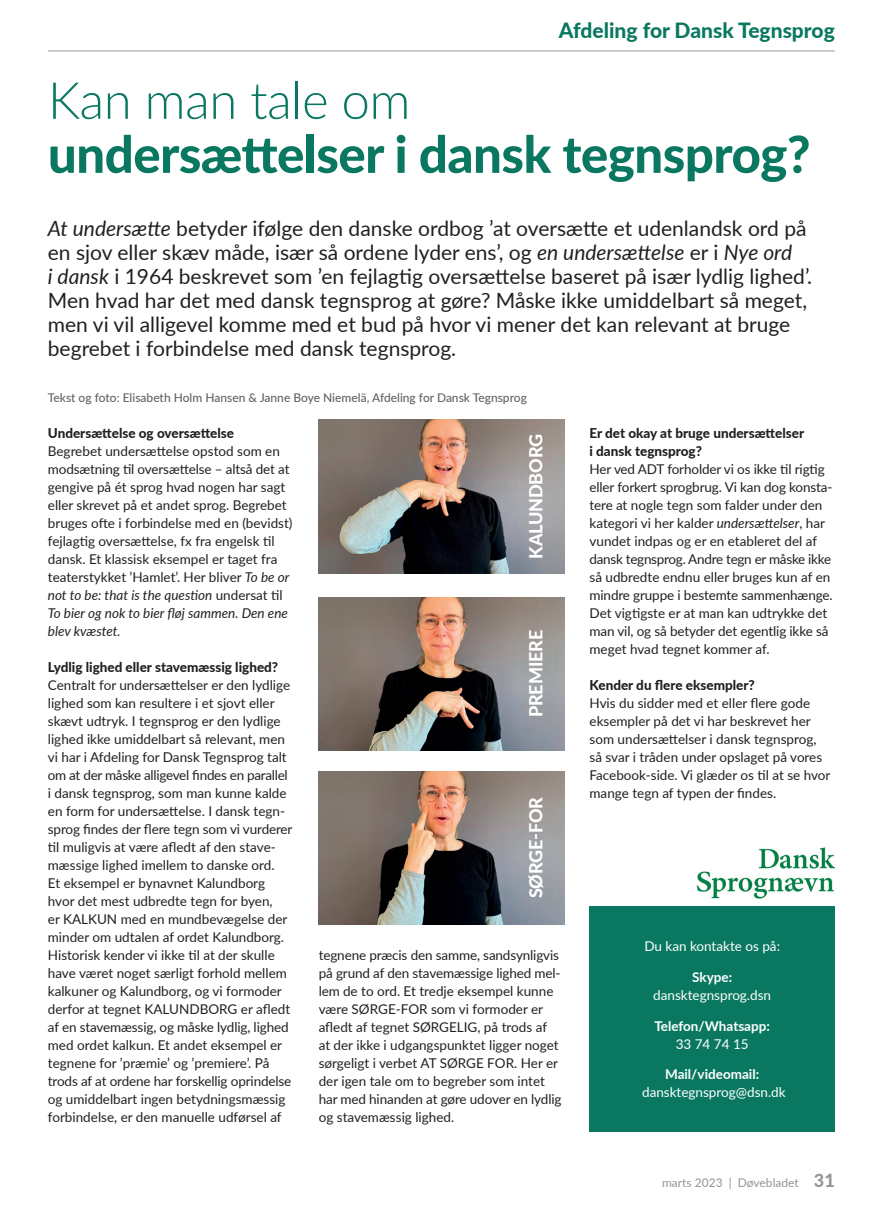
<style>
.page{position:relative;width:879px;height:1207px;background:#fff}
.page>*{position:absolute;margin:0;border:0;box-sizing:border-box;transform-origin:0 0}
.t1{font:800 51px "Lato";letter-spacing:-.01em;color:#0a7861}
.t2{font:300 51px "Lato";letter-spacing:-.01em;color:#0a7861}
.t3{font:21px/24px "Lato";color:#231f20}
.t4{font:800 21px "Lato";color:#0a7861}
.t5{font:800 18px "Lato";letter-spacing:-.01em;color:#fff}
.t6{font:13.5px/18px "Lato";color:#231f20}
.t7{font:800 13.5px/18px "Lato";color:#231f20}
.t8{font:13.5px "Lato";color:#fff}
.t9{font:700 13.5px "Lato";color:#fff}
.t10{font:500 12px "Lato";color:#636366}
.t11{font:12px "Lato";color:#939598}
.s1{font-style:italic}
.s2{font-weight:800;font-size:18px}
</style>
<div class="page">
<hr style="left:48px;top:51px;width:786px;height:1px;background:#939598">
<div style="left:589px;top:906px;width:245px;height:225px;background:#0a7861"></div>
<img style="left:696px;top:847px;width:138px;height:52px">
<img style="left:319px;top:420px;width:245px;height:153px">
<img style="left:319px;top:597px;width:245px;height:153px">
<img style="left:319px;top:771px;width:245px;height:153px">
<h2 class="t4" style="left:559px;top:15px;width:277px">Afdeling for Dansk Tegnsprog</h2>
<h1 class="t2" style="left:48px;top:65px;width:364px">Kan man tale om</h1>
<h1 class="t1" style="left:48px;top:116px;width:764px">undersættelser i dansk tegnsprog?</h1>
<p class="t3" style="left:48px;top:215px;width:765px"><span class="s1">At undersætte</span> betyder ifølge den danske ordbog ’at oversætte et udenlandsk ord på en sjov eller skæv måde, især så ordene lyder ens’, og <span class="s1">en undersættelse</span> er i <span class="s1">Nye ord<br>i dansk</span> i 1964 beskrevet som ’en fejlagtig oversættelse baseret på især lydlig lighed’.<br>Men hvad har det med dansk tegnsprog at gøre? Måske ikke umiddelbart så meget, men vi vil alligevel komme med et bud på hvor vi mener det kan relevant at bruge begrebet i forbindelse med dansk tegnsprog.</p>
<p class="t10" style="left:48px;top:389px;width:480px">Tekst og foto: Elisabeth Holm Hansen &amp; Janne Boye Niemelä, Afdeling for Dansk Tegnsprog</p>
<p class="t7" style="left:48px;top:423px;width:188px">Undersættelse og oversættelse</p>
<p class="t6" style="left:48px;top:441px;width:246px">Begrebet undersættelse opstod som en modsætning til oversættelse – altså det at gengive på ét sprog hvad nogen har sagt eller skrevet på et andet sprog. Begrebet bruges ofte i forbindelse med en (bevidst) fejlagtig oversættelse, fx fra engelsk til dansk. Et klassisk eksempel er taget fra teaterstykket ’Hamlet’. Her bliver <span class="s1">To be or not to be: that is the question</span> undersat til <span class="s1">To bier og nok to bier fløj sammen. Den ene blev kvæstet.</span></p>
<p class="t7" style="left:48px;top:657px;width:232px">Lydlig lighed eller stavemæssig lighed?</p>
<p class="t6" style="left:48px;top:675px;width:246px">Centralt for undersættelser er den lydlige lighed som kan resultere i et sjovt eller skævt udtryk. I tegnsprog er den lydlige lighed ikke umiddelbart så relevant, men vi har i Afdeling for Dansk Tegnsprog talt om at der måske alligevel findes en parallel i dansk tegnsprog, som man kunne kalde en form for undersættelse. I dansk tegn&shy;sprog findes der flere tegn som vi vurderer til muligvis at være afledt af den stave&shy;mæssige lighed imellem to danske ord.<br>Et eksempel er bynavnet Kalundborg hvor det mest udbredte tegn for byen,<br>er KALKUN med en mundbevægelse der minder om udtalen af ordet Kalundborg.<br>Historisk kender vi ikke til at der skulle have været noget særligt forhold mellem kalkuner og Kalundborg, og vi formoder derfor at tegnet KALUNDBORG er afledt af en stavemæssig, og måske lydlig, lighed med ordet kalkun. Et andet eksempel er tegnene for ’præmie’ og ’premiere’. På trods af at ordene har forskellig oprindelse og umiddelbart ingen betydningsmæssig forbindelse, er den manuelle udførsel af</p>
<p class="t7" style="left:589px;top:423px;width:216px">Er det okay at bruge undersættelser i dansk tegnsprog?</p>
<p class="t6" style="left:589px;top:459px;width:245px">Her ved ADT forholder vi os ikke til rigtig eller forkert sprogbrug. Vi kan dog konsta&shy;tere at nogle tegn som falder under den kategori vi her kalder <span class="s1">undersættelser</span>, har vundet indpas og er en etableret del af dansk tegnsprog. Andre tegn er måske ikke så udbredte endnu eller bruges kun af en mindre gruppe i bestemte sammenhænge.<br>Det vigtigste er at man kan udtrykke det man vil, og så betyder det egentlig ikke så meget hvad tegnet kommer af.</p>
<p class="t7" style="left:589px;top:675px;width:167px">Kender du flere eksempler?</p>
<p class="t6" style="left:589px;top:693px;width:242px">Hvis du sidder med et eller flere gode eksempler på det vi har beskrevet her som undersættelser i dansk tegnsprog, så svar i tråden under opslaget på vores Facebook-side. Vi glæder os til at se hvor mange tegn af typen der findes.</p>
<h3 class="t5" style="left:522px;top:559px;width:126px;rotate:-90deg">KALUNDBORG</h3>
<h3 class="t5" style="left:522px;top:717px;width:88px;rotate:-90deg">PREMIERE</h3>
<h3 class="t5" style="left:522px;top:898px;width:103px;rotate:-90deg">SØRGE-FOR</h3>
<p class="t8" style="left:644px;top:936px;width:137px">Du kan kontakte os på:</p>
<p class="t9" style="left:692px;top:967px;width:41px">Skype:</p>
<p class="t8" style="left:653px;top:985px;width:119px">dansktegnsprog.dsn</p>
<p class="t9" style="left:654px;top:1015px;width:117px">Telefon/Whatsapp:</p>
<p class="t8" style="left:675px;top:1034px;width:75px">33 74 74 15</p>
<p class="t9" style="left:665px;top:1064px;width:96px">Mail/videomail:</p>
<p class="t8" style="left:642px;top:1082px;width:145px">dansktegnsprog@dsn.dk</p>
<p class="t6" style="left:319px;top:945px;width:244px">tegnene præcis den samme, sandsynligvis på grund af den stavemæssige lighed mel&shy;lem de to ord. Et tredje eksempel kunne være SØRGE-FOR som vi formoder er afledt af tegnet SØRGELIG, på trods af at der ikke i udgangspunktet ligger noget sørgeligt i verbet AT SØRGE FOR. Her er der igen tale om to begreber som intet har med hinanden at gøre udover en lydlig og stavemæssig lighed.</p>
<p class="t11" style="left:662px;top:1173px;width:174px">marts 2023 | Døvebladet <span class="s2">31</span></p>
</div>
